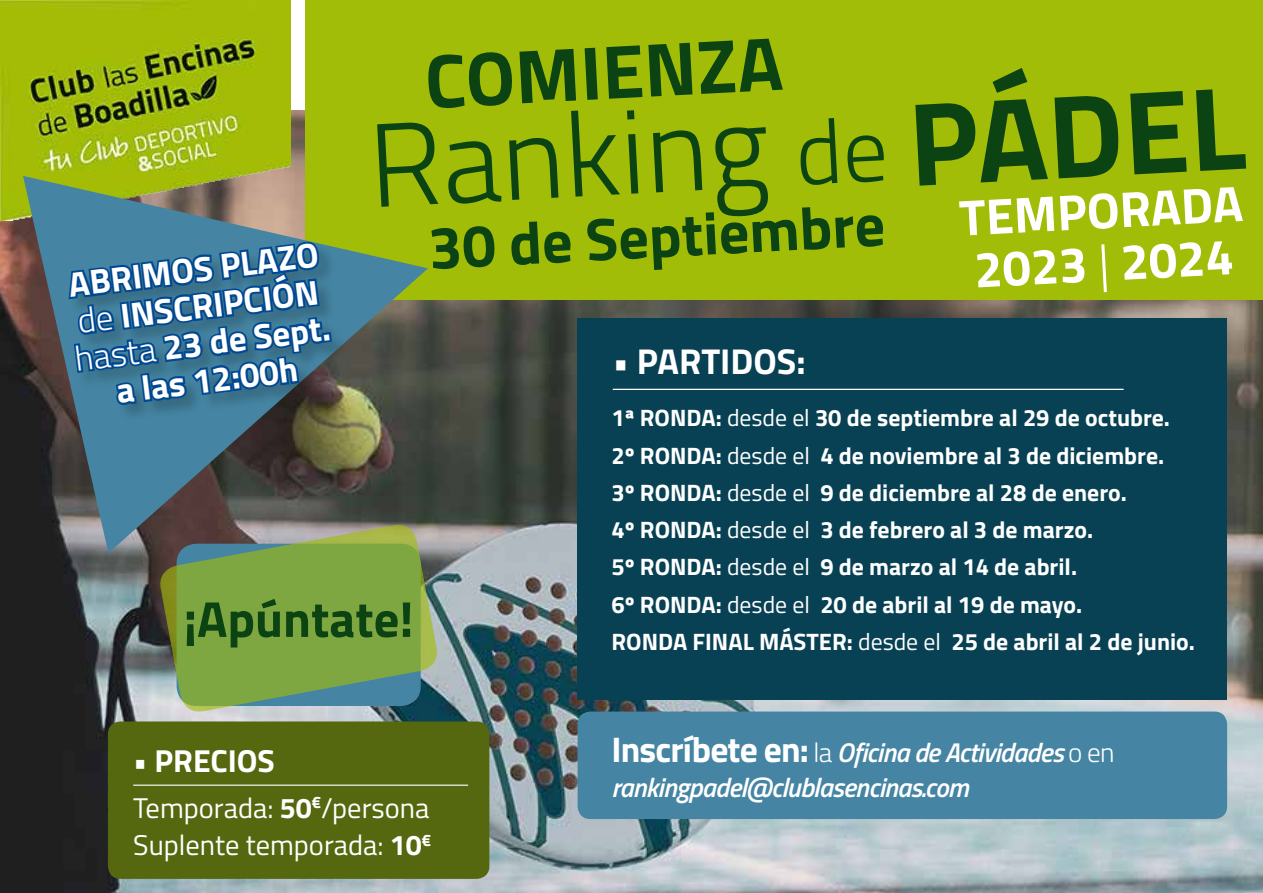
<style>
.page{position:relative;width:1263px;height:893px;background:#fff}
.page>*{position:absolute;margin:0;border:0;box-sizing:border-box;transform-origin:0 0}
.t1{font:300 118.8px "Titillium Web";color:#0c4312}
.t2{font:700 118.8px "Titillium Web";color:#0c4312}
.t3{font:700 76.05px "Titillium Web";color:#0c4312}
.t4{font:700 60px "Titillium Web";color:#0c4312}
.t5{font:700 50.55px/52.5px "Titillium Web";color:#fff}
.t6{font:700 50.55px "Titillium Web";color:#0c4312}
.t7{font:700 36px "Titillium Web";color:#fff}
.t8{font:700 34.8px/37px "Titillium Web";color:#fff;text-align:center}
.t9{font:700 31.8px "Titillium Web";color:#fff}
.t10{font:28.5px/37.5px "Titillium Web";color:#fff}
.t11{font:italic 600 27.15px/35.2px "Titillium Web";letter-spacing:-.025em;color:#fff}
.t12{font:700 23.7px/37.3px "Titillium Web";color:#fff}
.s1{font-weight:300}
.s2{font-size:90px}
.s3{font-weight:700}
.s4{font-weight:400}
.s5{font-weight:700;font-style:normal;font-size:35.55px}
.s6{font-weight:300;font-style:normal}
</style>
<div class="page">
<img style="left:0;top:110px;width:1263px;height:783px">
<div style="left:305px;top:0;width:958px;height:300px;background:#a2bd07"></div>
<div style="left:578px;top:711px;width:649px;height:108px;background:#4585a3;border-radius:13px"></div>
<div style="left:578px;top:318px;width:649px;height:382px;background:#084154"></div>
<hr style="left:613px;top:389px;width:510px;height:1px;background:#fff">
<div style="left:108px;top:721px;width:381px;height:158px;background:#55680f;border-radius:13px"></div>
<hr style="left:133px;top:785px;width:335px;height:1px;background:#fff">
<img style="left:0;top:0;width:290px;height:220px">
<svg style="left:23px;top:176px;width:405px;height:377px;background:#5d6d57"></svg>
<div style="left:69px;top:242px;width:281px;height:180px;background:#000;opacity:.2"></div>
<svg style="left:66px;top:238px;width:268px;height:168px;background:#256390"></svg>
<svg style="left:157px;top:522px;width:283px;height:193px;background:#7b9c58"></svg>
<h3 class="t8" style="left:64px;top:265px;width:258px;rotate:-7deg">ABRIMOS PLAZO <span class="s1">de</span> INSCRIPCIÓN <span class="s1">hasta</span> 23 de Sept. a las 12:00h</h3>
<h2 class="t3" style="left:422px;top:24px;width:360px;rotate:-3deg">COMIENZA</h2>
<h1 class="t1" style="left:364px;top:80px;width:520px;rotate:-3deg">Ranking <span class="s2">de</span></h1>
<h3 class="t4" style="left:426px;top:202px;width:458px;rotate:-3deg">30 de Septiembre</h3>
<h3 class="t7" style="left:613px;top:334px;width:194px">• PARTIDOS:</h3>
<h1 class="t2" style="left:904px;top:54px;width:339px;rotate:-3deg">PÁDEL</h1>
<h3 class="t5" style="left:958px;top:189px;width:285px;rotate:-3deg">TEMPORADA<br>2023 <span class="s1">|</span> 2024</h3>
<h3 class="t6" style="left:184px;top:581px;width:231px">¡Apúntate!</h3>
<h3 class="t9" style="left:133px;top:736px;width:143px">• PRECIOS</h3>
<p class="t10" style="left:133px;top:788px;width:299px">Temporada: <span class="s3">50</span><sup>€</sup>/persona<br>Suplente temporada: <span class="s3">10</span><sup>€</sup></p>
<p class="t12" style="left:611px;top:398px;width:585px">1ª RONDA: <span class="s4">desde el</span> 30 de septiembre al 29 de octubre.<br>2º RONDA: <span class="s4">desde el</span> 4 de noviembre al 3 de diciembre.<br>3º RONDA: <span class="s4">desde el</span> 9 de diciembre al 28 de enero.<br>4º RONDA: <span class="s4">desde el</span> 3 de febrero al 3 de marzo.<br>5º RONDA: <span class="s4">desde el</span> 9 de marzo al 14 de abril.<br>6º RONDA: <span class="s4">desde el</span> 20 de abril al 19 de mayo.<br>RONDA FINAL MÁSTER: <span class="s4">desde el</span> 25 de abril al 2 de junio.</p>
<p class="t11" style="left:611px;top:733px;width:505px"><span class="s5">Inscríbete en:</span> <span class="s6">la</span> Oficina de Actividades <span class="s6">o en </span>rankingpadel@clublasencinas.com</p>
</div>
